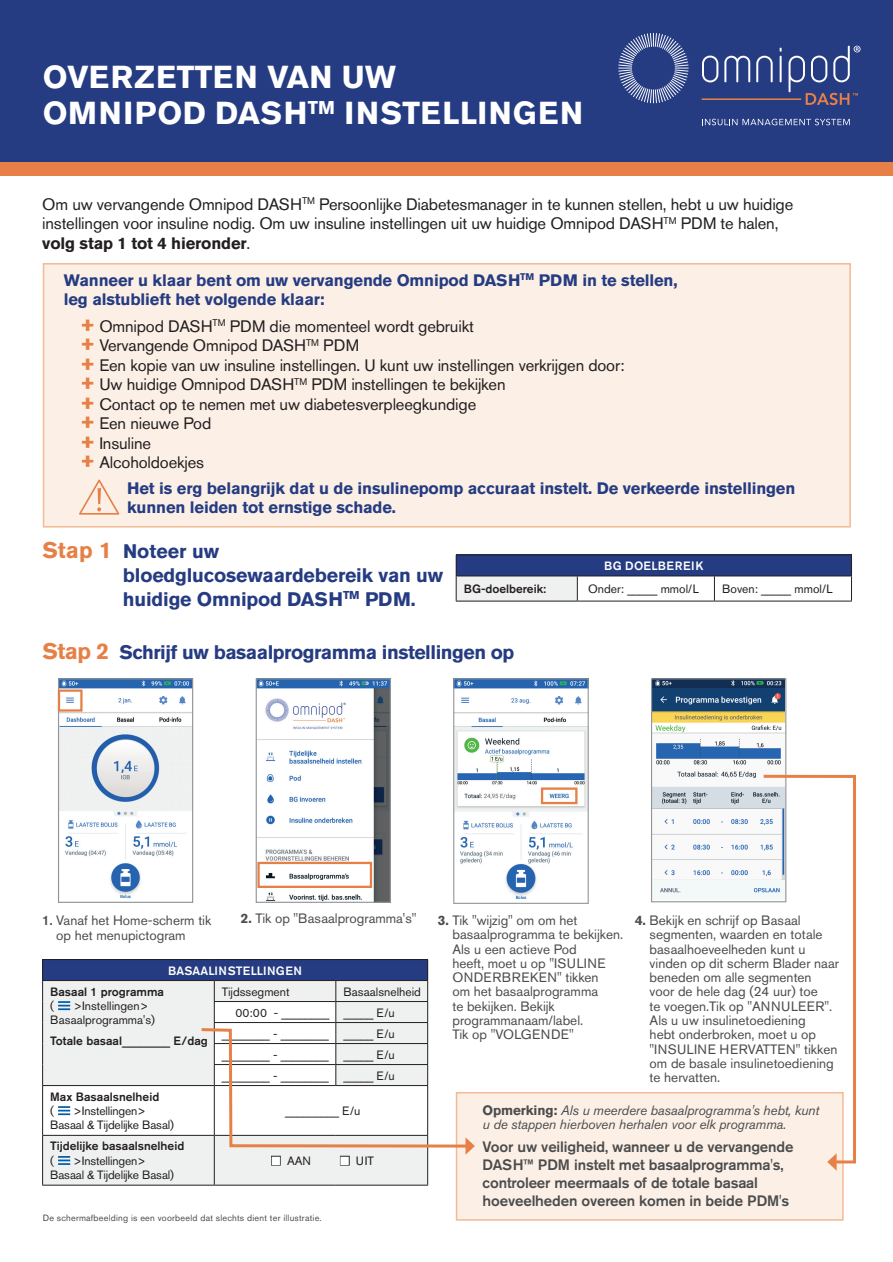
<style>
.page{position:relative;width:893px;height:1262px;background:#fff}
.page>*{position:absolute;margin:0;border:0;box-sizing:border-box;transform-origin:0 0}
.t1{font:700 31.5px/36px "Akzidenz Grotesk Pro";letter-spacing:.02em;color:#fff}
.t2{font:700 19.5px/24px "Akzidenz Grotesk Pro";letter-spacing:-.01em;color:#263c82}
.t3{font:16.5px/19.5px "Akzidenz Grotesk Pro";letter-spacing:-.01em;color:#231f20}
.t4{font:700 16.5px/19.5px "Akzidenz Grotesk Pro";letter-spacing:-.01em;color:#263c82}
.t5{font:500 15px/18px "Akzidenz Grotesk Pro";letter-spacing:-.01em;color:#4b4c4d}
.t6{font:13.5px/14.2px "Akzidenz Grotesk Pro";color:#4b4c4d}
.t7{font:italic 13.5px/14.2px "Akzidenz Grotesk Pro";letter-spacing:-.01em;color:#4b4c4d}
.t8{font:12px/14.4px "Akzidenz Grotesk Pro";color:#231f20;text-align:center}
.t9{font:500 12px "Akzidenz Grotesk Pro";color:#231f20}
.t10{font:500 12px "Akzidenz Grotesk Pro";letter-spacing:.01em;color:#fff}
.t11{font:500 12px "Akzidenz Grotesk Pro";letter-spacing:.05em;color:#fff}
.t12{font:9px "Akzidenz Grotesk Pro";letter-spacing:.025em;color:#4b4c4d}
.s1{font-weight:700}
.s2{font-weight:700;font-size:21px;color:#e68046}
.s3{font-size:22.5px;color:#e68046}
.s4{font-weight:500}
.s5{font-weight:700;font-style:normal}
</style>
<div class="page">
<div style="left:0;top:0;width:893px;height:176px;background:#263c82"></div>
<div style="left:43px;top:263px;width:808px;height:264px;background:#fcf0e6;border:2px solid #f2ba95"></div>
<div style="left:0;top:162px;width:893px;height:13px;background:#e68046"></div>
<svg style="left:702px;top:56px;width:16px;height:26px"></svg>
<svg style="left:724px;top:56px;width:26px;height:26px"></svg>
<svg style="left:756px;top:56px;width:16px;height:26px"></svg>
<hr style="left:779px;top:56px;width:2px;height:26px;background:#fff">
<svg style="left:702px;top:119px;width:148px;height:6px"></svg>
<svg style="left:618px;top:33px;width:70px;height:70px"></svg>
<svg style="left:788px;top:46px;width:72px;height:59px"></svg>
<hr style="left:702px;top:98px;width:99px;height:2px;background:#e68046">
<svg style="left:79px;top:479px;width:40px;height:36px"></svg>
<div style="left:456px;top:555px;width:395px;height:21px;background:#263c82"></div>
<div style="left:456px;top:576px;width:121px;height:25px;background:#eff1f0"></div>
<hr style="left:456px;top:555px;width:121px;height:1px;background:#231f20">
<hr style="left:577px;top:555px;width:137px;height:1px;background:#231f20">
<hr style="left:714px;top:555px;width:138px;height:1px;background:#231f20">
<hr style="left:456px;top:576px;width:121px;height:1px;background:#231f20">
<hr style="left:577px;top:576px;width:137px;height:1px;background:#231f20">
<svg style="left:577px;top:576px;width:1px;height:25px"></svg>
<hr style="left:714px;top:576px;width:138px;height:1px;background:#231f20">
<svg style="left:714px;top:576px;width:1px;height:25px"></svg>
<hr style="left:456px;top:601px;width:121px;height:1px;background:#231f20">
<hr style="left:577px;top:601px;width:137px;height:1px;background:#231f20">
<hr style="left:714px;top:601px;width:138px;height:1px;background:#231f20">
<svg style="left:456px;top:555px;width:1px;height:46px"></svg>
<svg style="left:851px;top:555px;width:1px;height:46px"></svg>
<div style="left:456px;top:1092px;width:388px;height:129px;background:#fcf0e6;border:2px solid #f2ba95"></div>
<img style="left:653px;top:680px;width:131px;height:219px">
<div style="left:651px;top:678px;width:135px;height:224px;border:1px solid #939598"></div>
<div style="left:43px;top:959px;width:385px;height:21px;background:#263c82"></div>
<svg style="left:43px;top:981px;width:384px;height:204px;fill:#eff1f0"></svg>
<hr style="left:42px;top:959px;width:172px;height:1px;background:#231f20">
<hr style="left:214px;top:959px;width:122px;height:1px;background:#231f20">
<hr style="left:336px;top:959px;width:92px;height:1px;background:#231f20">
<hr style="left:42px;top:1085px;width:172px;height:1px;background:#231f20">
<hr style="left:42px;top:1086px;width:1px;height:49px;background:#231f20">
<hr style="left:42px;top:1135px;width:172px;height:1px;background:#231f20">
<hr style="left:42px;top:1136px;width:1px;height:49px;background:#231f20">
<hr style="left:214px;top:1136px;width:1px;height:49px;background:#231f20">
<hr style="left:427px;top:1136px;width:1px;height:49px;background:#231f20">
<hr style="left:42px;top:1185px;width:172px;height:1px;background:#231f20">
<hr style="left:214px;top:1185px;width:122px;height:1px;background:#231f20">
<hr style="left:336px;top:1185px;width:92px;height:1px;background:#231f20">
<hr style="left:42px;top:980px;width:172px;height:1px;background:#231f20">
<svg style="left:42px;top:960px;width:1px;height:125px"></svg>
<svg style="left:58px;top:1001px;width:12px;height:9px"></svg>
<svg style="left:58px;top:1106px;width:12px;height:9px"></svg>
<svg style="left:58px;top:1156px;width:12px;height:9px"></svg>
<svg style="left:198px;top:960px;width:277px;height:195px"></svg>
<svg style="left:760px;top:773px;width:96px;height:398px"></svg>
<img style="left:60px;top:680px;width:131px;height:218px">
<div style="left:58px;top:678px;width:135px;height:225px;border:1px solid #939598"></div>
<div style="left:58px;top:689px;width:25px;height:23px;border:2px solid #e68046"></div>
<img style="left:258px;top:680px;width:131px;height:221px">
<div style="left:256px;top:678px;width:135px;height:225px;border:1px solid #939598"></div>
<div style="left:257px;top:862px;width:115px;height:26px;border:2px solid #e68046"></div>
<img style="left:455px;top:680px;width:132px;height:219px">
<div style="left:453px;top:678px;width:136px;height:226px;border:1px solid #939598"></div>
<div style="left:541px;top:787px;width:36px;height:17px;border:2px solid #e68046"></div>
<h1 class="t1" style="left:43px;top:59px;width:542px">OVERZETTEN VAN UW<br>OMNIPOD DASH<sup>TM</sup> INSTELLINGEN</h1>
<p class="t3" style="left:42px;top:194px;width:752px">Om uw vervangende Omnipod DASH<sup>TM</sup> Persoonlijke Diabetesmanager in te kunnen stellen, hebt u uw huidige instellingen voor insuline nodig. Om uw insuline instellingen uit uw huidige Omnipod DASH<sup>TM</sup> PDM te halen, <span class="s1">volg stap 1 tot 4 hieronder</span>.</p>
<p class="t4" style="left:64px;top:270px;width:615px">Wanneer u klaar bent om uw vervangende Omnipod DASH<sup>TM</sup> PDM in te stellen, leg alstublieft het volgende klaar:</p>
<p class="t3" style="left:80px;top:316px;width:546px"><span class="s2">+</span> Omnipod DASH<sup>TM</sup> PDM die momenteel wordt gebruikt<br><span class="s2">+</span> Vervangende Omnipod DASH<sup>TM</sup> PDM<br><span class="s2">+</span> Een kopie van uw insuline instellingen. U kunt uw instellingen verkrijgen door: <span class="s2">+</span> Uw huidige Omnipod DASH<sup>TM</sup> PDM instellingen te bekijken<br><span class="s2">+</span> Contact op te nemen met uw diabetesverpleegkundige<br><span class="s2">+</span> Een nieuwe Pod<br><span class="s2">+</span> Insuline<br><span class="s2">+</span> Alcoholdoekjes</p>
<p class="t4" style="left:127px;top:478px;width:670px">Het is erg belangrijk dat u de insulinepomp accuraat instelt. De verkeerde instellingen kunnen leiden tot ernstige schade.</p>
<h2 class="t2" style="left:123px;top:539px;width:322px;text-indent:-81px"><span class="s3">Stap 1</span> Noteer uw bloedglucosewaardebereik van uw huidige Omnipod DASH<sup>TM</sup> PDM.</h2>
<p class="t11" style="left:604px;top:558px;width:101px">BG DOELBEREIK</p>
<p class="t9" style="left:464px;top:581px;width:84px">BG-doelbereik:</p>
<p class="t8" style="left:588px;top:582px;width:112px">Onder: _____ mmol/L</p>
<p class="t8" style="left:722px;top:582px;width:112px">Boven: _____ mmol/L</p>
<h2 class="t2" style="left:42px;top:640px;width:473px"><span class="s3">Stap 2</span> Schrijf uw basaalprogramma instellingen op</h2>
<p class="t6" style="left:56px;top:913px;width:156px;line-height:15px;text-indent:-14px"><span class="s4">1.</span> Vanaf het Home-scherm tik op het menupictogram</p>
<p class="t6" style="left:241px;top:911px;width:177px"><span class="s1">2.</span> Tik op "Basaalprogramma's"</p>
<p class="t6" style="left:452px;top:913px;width:172px;text-indent:-15px"><span class="s1">3.</span> Tik "wijzig" om om het basaalprogramma te bekijken.<br>Als u een actieve Pod<br>heeft, moet u op "ISULINE<br>ONDERBREKEN" tikken<br>om het basaalprogramma<br>te bekijken. Bekijk programmanaam/label.<br>Tik op "VOLGENDE"</p>
<p class="t6" style="left:649px;top:913px;width:191px;text-indent:-15px"><span class="s1">4.</span> Bekijk en schrijf op Basaal segmenten, waarden en totale basaalhoeveelheden kunt u vinden op dit scherm Blader naar beneden om alle segmenten voor de hele dag (24 uur) toe<br>te voegen.Tik op "ANNULEER".<br>Als u uw insulinetoediening<br>hebt onderbroken, moet u op "INSULINE HERVATTEN" tikken om de basale insulinetoediening te hervatten.</p>
<p class="t7" style="left:483px;top:1103px;width:338px"><span class="s5">Opmerking:</span> Als u meerdere basaalprogramma's hebt, kunt u de stappen hierboven herhalen voor elk programma.</p>
<p class="t5" style="left:482px;top:1137px;width:312px">Voor uw veiligheid, wanneer u de vervangende DASH™ PDM instelt met basaalprogramma's, controleer meermaals of de totale basaal hoeveelheden overeen komen in beide PDM's</p>
<p class="t10" style="left:168px;top:962px;width:135px">BASAALINSTELLINGEN</p>
<p class="t9" style="left:50px;top:983px;width:115px">Basaal 1 programma</p>
<p class="t8" style="left:50px;top:998px;width:5px">(</p>
<p class="t8" style="left:222px;top:984px;width:69px">Tijdssegment</p>
<p class="t8" style="left:343px;top:984px;width:79px">Basaalsnelheid</p>
<p class="t8" style="left:235px;top:1005px;width:161px">00:00 - ________ _____ E/u</p>
<p class="t8" style="left:222px;top:1026px;width:174px">________ - ________ _____ E/u</p>
<p class="t8" style="left:222px;top:1047px;width:174px">________ - ________ _____ E/u</p>
<p class="t8" style="left:222px;top:1068px;width:174px">________ - ________ _____ E/u</p>
<p class="t8" style="left:50px;top:998px;width:106px;text-align:left;text-indent:23px">&gt;Instellingen&gt;<br>Basaalprogramma's)</p>
<p class="t9" style="left:50px;top:1033px;width:159px">Totale basaal________ E/dag</p>
<p class="t9" style="left:50px;top:1088px;width:111px">Max Basaalsnelheid</p>
<p class="t8" style="left:50px;top:1103px;width:5px">(</p>
<p class="t8" style="left:50px;top:1103px;width:125px">&gt;Instellingen&gt;<br>Basaal &amp; Tijdelijke Basal)</p>
<p class="t8" style="left:285px;top:1103px;width:77px">_________ E/u</p>
<p class="t9" style="left:50px;top:1138px;width:136px">Tijdelijke basaalsnelheid</p>
<p class="t8" style="left:50px;top:1153px;width:5px">(</p>
<p class="t8" style="left:50px;top:1153px;width:125px">&gt;Instellingen&gt;<br>Basaal &amp; Tijdelijke Basal)</p>
<p class="t8" style="left:271px;top:1153px;width:41px">■ AAN</p>
<p class="t8" style="left:340px;top:1153px;width:35px">■ UIT</p>
<p class="t12" style="left:43px;top:1212px;width:280px">De schermafbeelding is een voorbeeld dat slechts dient ter illustratie.</p>
</div>
